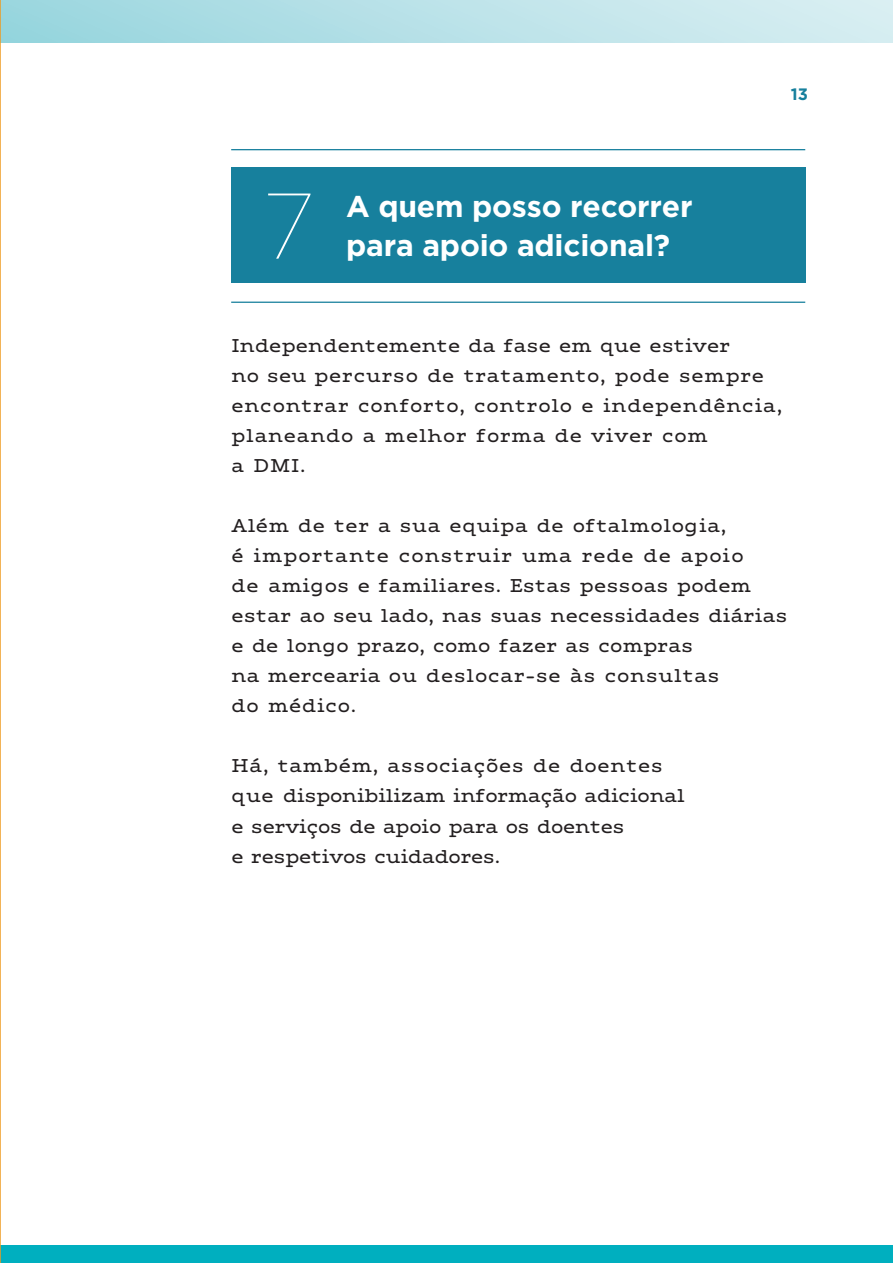
<style>
.page{position:relative;width:893px;height:1263px;background:#fff}
.page>*{position:absolute;margin:0;border:0;box-sizing:border-box;transform-origin:0 0}
.t1{font:100 93px "Gotham";color:#fff}
.t2{font:700 30px/39px "Gotham";letter-spacing:-.005em;color:#fff}
.t3{font:21px/30px "Maxular Rx";letter-spacing:-.02em;color:#231f20}
.t4{font:21px/30px "Maxular Rx";color:#231f20}
.t5{font:21px/30px "Maxular Rx";letter-spacing:-.045em;color:#231f20}
.t6{font:700 16.5px "Gotham";color:#17809d}
</style>
<div class="page">
<hr style="left:231px;top:302px;width:574px;height:1px;background:#17809d">
<hr style="left:231px;top:149px;width:574px;height:1px;background:#17809d">
<div style="left:231px;top:167px;width:574px;height:116px;background:#17809d"></div>
<div style="left:0;top:1246px;width:893px;height:17px;background:#00afbf"></div>
<div style="left:0;top:0;width:893px;height:43px;background:linear-gradient(to right,#98d5de,#daeff3)"></div>
<hr style="left:0;top:0;width:1px;height:1263px;background:#ee9a20">
<h1 class="t1" style="left:263px;top:169px;width:51px">7</h1>
<h2 class="t2" style="left:346px;top:186px;width:348px">A quem posso recorrer para apoio adicional?</h2>
<p class="t6" style="left:791px;top:85px;width:19px">13</p>
<p class="t4" style="left:231px;top:329px;width:553px">Independentemente da fase em que estiver<br>no seu percurso de tratamento, pode sempre encontrar conforto, controlo e independência, planeando a melhor forma de viver com<br>a DMI.</p>
<p class="t3" style="left:231px;top:509px;width:558px">Além de ter a sua equipa de oftalmologia,<br>é importante construir uma rede de apoio<br>de amigos e familiares. Estas pessoas podem estar ao seu lado, nas suas necessidades diárias e de longo prazo, como fazer as compras<br>na mercearia ou deslocar-se às consultas<br>do médico.</p>
<p class="t5" style="left:231px;top:749px;width:456px">Há, também, associações de doentes que disponibilizam informação adicional e serviços de apoio para os doentes<br>e respetivos cuidadores.</p>
</div>
